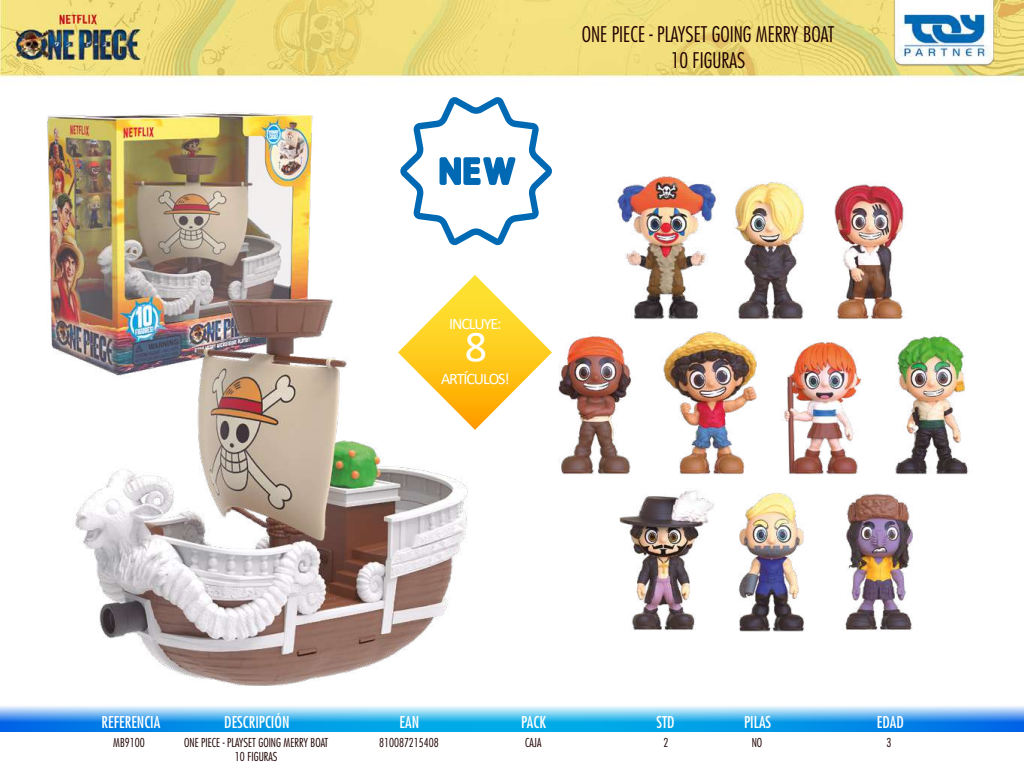
<style>
.page{position:relative;width:1024px;height:768px;background:#fff}
.page>*{position:absolute;margin:0;border:0;box-sizing:border-box;transform-origin:0 0}
.t1{font:44px "Calibri";color:#feffff}
.t2{font:300 condensed 21px/25.2px "Futura";color:#1f0000;text-align:center}
.t3{font:16px "Calibri";letter-spacing:-.07em;color:#feffff}
.t4{font:condensed 15.9px "Futura";color:#fff}
.t5{font:300 condensed 12px/14.4px "Futura";color:#1f0000;text-align:center}
</style>
<div class="page">
<img style="left:0;top:0;width:1024px;height:246px">
<svg style="left:0;top:706px;width:1024px;height:26px;background:#3baaec"></svg>
<img style="left:888px;top:0;width:115px;height:143px">
<svg style="left:400px;top:97px;width:153px;height:148px"></svg>
<svg style="left:495px;top:295px;width:22px;height:115px"></svg>
<img style="left:34px;top:97px;width:294px;height:177px">
<img style="left:49px;top:274px;width:446px;height:441px">
<img style="left:517px;top:157px;width:492px;height:475px">
<h2 class="t2" style="left:582px;top:22px;width:254px">ONE PIECE - PLAYSET GOING MERRY BOAT<br>10 FIGURAS</h2>
<h3 class="t3" style="left:449px;top:312px;width:54px">INCLUYE:</h3>
<h1 class="t1" style="left:465px;top:316px;width:24px">8</h1>
<h3 class="t3" style="left:441px;top:367px;width:70px">ARTÍCULOS!</h3>
<h3 class="t4" style="left:102px;top:712px;width:60px">REFERENCIA</h3>
<h3 class="t4" style="left:224px;top:712px;width:67px">DESCRIPCIÓN</h3>
<h3 class="t4" style="left:400px;top:712px;width:21px">EAN</h3>
<h3 class="t4" style="left:521px;top:712px;width:26px">PACK</h3>
<h3 class="t4" style="left:657px;top:712px;width:20px">STD</h3>
<h3 class="t4" style="left:744px;top:712px;width:29px">PILAS</h3>
<h3 class="t4" style="left:877px;top:712px;width:28px">EDAD</h3>
<p class="t5" style="left:113px;top:735px;width:33px">MB9100</p>
<p class="t5" style="left:184px;top:735px;width:146px">ONE PIECE - PLAYSET GOING MERRY BOAT<br>10 FIGURAS</p>
<p class="t5" style="left:379px;top:735px;width:61px">810087215408</p>
<p class="t5" style="left:525px;top:735px;width:18px">CAJA</p>
<p class="t5" style="left:664px;top:735px;width:6px">2</p>
<p class="t5" style="left:752px;top:735px;width:12px">NO</p>
<p class="t5" style="left:887px;top:735px;width:6px">3</p>
</div>
